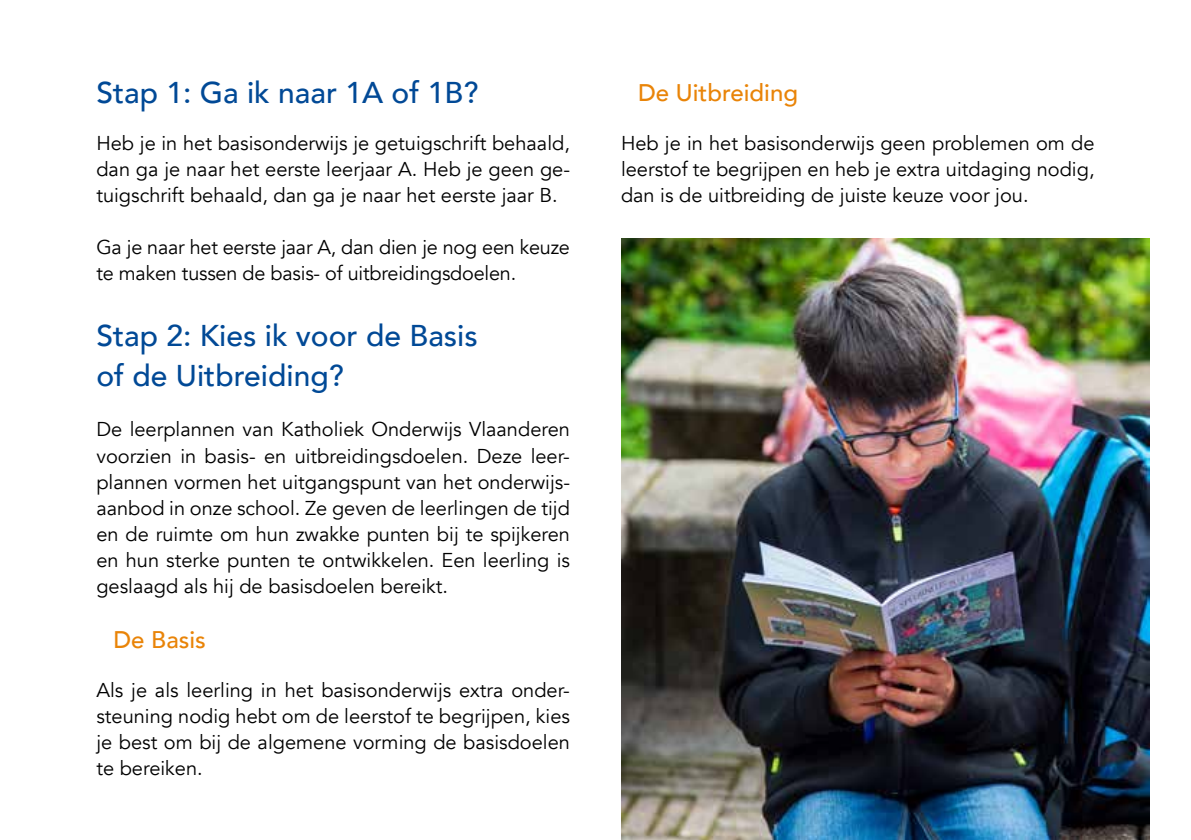
<style>
.page{position:relative;width:1191px;height:840px;background:#fff}
.page>*{position:absolute;margin:0;border:0;box-sizing:border-box;transform-origin:0 0}
.t1{font:500 30px/40px "Avenir";color:#014996}
.t2{font:500 24px "Avenir";color:#e98408}
.t3{font:20px/26px "Avenir";color:#000;text-align:justify}
</style>
<div class="page">
<img style="left:621px;top:238px;width:528px;height:601px">
<h1 class="t1" style="left:96px;top:70px;width:383px">Stap 1: Ga ik naar 1A of 1B?</h1>
<p class="t3" style="left:96px;top:130px;width:475px">Heb je in het basisonderwijs je getuigschrift behaald, dan ga je naar het eerste leerjaar A. Heb je geen ge&shy;tuigschrift behaald, dan ga je naar het eerste jaar B.</p>
<p class="t3" style="left:96px;top:234px;width:475px">Ga je naar het eerste jaar A, dan dien je nog een keuze te maken tussen de basis- of uitbreidingsdoelen.</p>
<h1 class="t1" style="left:96px;top:314px;width:383px">Stap 2: Kies ik voor de Basis of de Uitbreiding?</h1>
<p class="t3" style="left:96px;top:416px;width:475px">De leerplannen van Katholiek Onderwijs Vlaanderen voorzien in basis- en uitbreidingsdoelen. Deze leer&shy;plannen vormen het uitgangspunt van het onderwijs&shy;aanbod in onze school. Ze geven de leerlingen de tijd en de ruimte om hun zwakke punten bij te spijkeren en hun sterke punten te ontwikkelen. Een leerling is geslaagd als hij de basisdoelen bereikt.</p>
<p class="t2" style="left:113px;top:618px;width:94px">De Basis</p>
<p class="t3" style="left:96px;top:676px;width:475px">Als je als leerling in het basisonderwijs extra onder&shy;steuning nodig hebt om de leerstof te begrijpen, kies je best om bij de algemene vorming de basisdoelen te bereiken.</p>
<p class="t2" style="left:638px;top:72px;width:161px">De Uitbreiding</p>
<p class="t3" style="left:621px;top:130px;width:475px">Heb je in het basisonderwijs geen problemen om de leerstof te begrijpen en heb je extra uitdaging nodig, dan is de uitbreiding de juiste keuze voor jou.</p>
</div>
